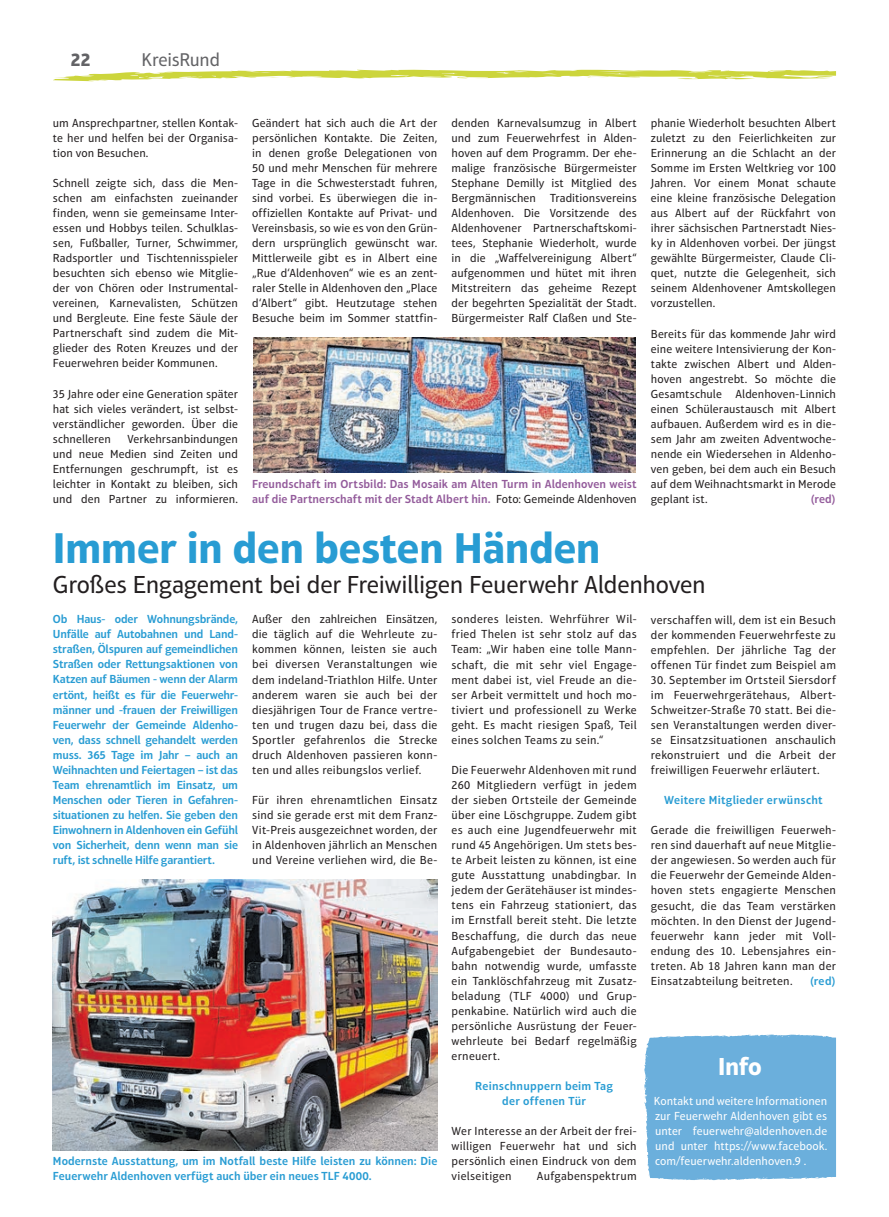
<style>
.page{position:relative;width:889px;height:1217px;background:#fff}
.page>*{position:absolute;margin:0;border:0;box-sizing:border-box;transform-origin:0 0}
.t1{font:700 43.75px "Aptifer Sans LT Pro";letter-spacing:-.01em;color:#289cd3}
.t2{font:25px "Aptifer Sans LT Pro";letter-spacing:-.015em;color:#231f20}
.t3{font:700 25px "Aptifer Sans LT Pro";color:#fff}
.t4{font:18.75px "Aptifer Sans LT Pro";letter-spacing:-.015em;color:#636366}
.t5{font:700 18.75px "Aptifer Sans LT Pro";color:#636366}
.t6{font:11.88px/15px "Aptifer Sans LT Pro";letter-spacing:.015em;color:#231f20;text-align:justify}
.t7{font:600 11.88px/15px "Aptifer Sans LT Pro";letter-spacing:.005em;color:#289cd3;text-align:justify}
.t8{font:11.88px/15px "Aptifer Sans LT Pro";color:#fff;text-align:justify}
.t9{font:600 11.88px/15px "Aptifer Sans LT Pro";color:#935b9b}
.t10{font:600 11.88px/15px "Aptifer Sans LT Pro";letter-spacing:.025em;color:#289cd3;text-align:center}
.s1{font-weight:400;color:#231f20}
</style>
<div class="page">
<svg style="left:53px;top:69px;width:783px;height:12px"></svg>
<img style="left:53px;top:879px;width:384px;height:270px">
<div style="left:644px;top:1034px;width:192px;height:146px;background:#6bafdc"></div>
<img style="left:253px;top:337px;width:383px;height:135px">
<h3 class="t5" style="left:71px;top:49px;width:22px">22</h3>
<h3 class="t4" style="left:142px;top:49px;width:80px">KreisRund</h3>
<p class="t6" style="left:53px;top:115px;width:187px">um Ansprechpartner, stellen Kontak&shy;te her und helfen bei der Organisa&shy;tion von Besuchen.</p>
<p class="t6" style="left:53px;top:175px;width:187px">Schnell zeigte sich, dass die Men&shy;schen am einfachsten zueinander finden, wenn sie gemeinsame Inter&shy;essen und Hobbys teilen. Schulklas&shy;sen, Fußballer, Turner, Schwimmer, Radsportler und Tischtennisspieler besuchten sich ebenso wie Mitglie&shy;der von Chören oder Instrumental&shy;vereinen, Karnevalisten, Schützen und Bergleute. Eine feste Säule der Partnerschaft sind zudem die Mit&shy;glieder des Roten Kreuzes und der Feuerwehren beider Kommunen.</p>
<p class="t6" style="left:53px;top:386px;width:187px">35 Jahre oder eine Generation später hat sich vieles verändert, ist selbst&shy;verständlicher geworden. Über die schnelleren</p>
<p class="t6" style="left:53px;top:431px;width:187px;text-indent:75px">Verkehrsanbindungen und neue Medien sind Zeiten und Entfernungen geschrumpft, ist es leichter in Kontakt zu bleiben, sich und den Partner zu informieren.</p>
<p class="t6" style="left:252px;top:115px;width:187px">Geändert hat sich auch die Art der persönlichen Kontakte. Die Zeiten, in denen große Delegationen von 50 und mehr Menschen für mehrere Tage in die Schwesterstadt fuhren, sind vorbei. Es überwiegen die in&shy;offiziellen Kontakte auf Privat- und Vereinsbasis, so wie es von den Grün&shy;dern ursprünglich gewünscht war.<br>Mittlerweile gibt es in Albert eine „Rue d‘Aldenhoven“ wie es an zent&shy;raler Stelle in Aldenhoven den „Place d‘Albert“ gibt. Heutzutage stehen Besuche beim im Sommer stattfin-</p>
<p class="t6" style="left:452px;top:115px;width:187px">denden Karnevalsumzug in Albert und zum Feuerwehrfest in Alden&shy;hoven auf dem Programm. Der ehe&shy;malige französische Bürgermeister Stephane Demilly ist Mitglied des Bergmännischen Traditionsvereins Aldenhoven. Die Vorsitzende des Aldenhovener Partnerschaftskomi&shy;tees, Stephanie Wiederholt, wurde in die „Waffelvereinigung Albert“ aufgenommen und hütet mit ihren Mitstreitern das geheime Rezept der begehrten Spezialität der Stadt.<br>Bürgermeister Ralf Claßen und Ste-</p>
<p class="t6" style="left:651px;top:115px;width:187px">phanie Wiederholt besuchten Albert zuletzt zu den Feierlichkeiten zur Erinnerung an die Schlacht an der Somme im Ersten Weltkrieg vor 100<br>Jahren. Vor einem Monat schaute eine kleine französische Delegation aus Albert auf der Rückfahrt von ihrer sächsischen Partnerstadt Nies&shy;ky in Aldenhoven vorbei. Der jüngst gewählte Bürgermeister, Claude Cli&shy;quet, nutzte die Gelegenheit, sich seinem Aldenhovener Amtskollegen vorzustellen.</p>
<p class="t6" style="left:651px;top:326px;width:187px">Bereits für das kommende Jahr wird eine weitere Intensivierung der Kon&shy;takte zwischen Albert und Alden&shy;hoven angestrebt. So möchte die Gesamtschule Aldenhoven-Linnich einen Schüleraustausch mit Albert aufbauen. Außerdem wird es in die&shy;sem Jahr am zweiten Adventwoche&shy;nende ein Wiedersehen in Aldenho&shy;ven geben, bei dem auch ein Besuch auf dem Weihnachtsmarkt in Merode geplant ist.</p>
<p class="t9" style="left:252px;top:476px;width:386px">Freundschaft im Ortsbild: Das Mosaik am Alten Turm in Aldenhoven weist auf die Partnerschaft mit der Stadt Albert hin. <span class="s1">Foto: Gemeinde Aldenhoven</span></p>
<p class="t9" style="left:811px;top:491px;width:27px">(red)</p>
<h1 class="t1" style="left:53px;top:521px;width:549px">Immer in den besten Händen</h1>
<h2 class="t2" style="left:53px;top:570px;width:654px">Großes Engagement bei der Freiwilligen Feuerwehr Aldenhoven</h2>
<p class="t7" style="left:53px;top:611px;width:187px">Ob Haus- oder Wohnungsbrände, Unfälle auf Autobahnen und Land&shy;straßen, Ölspuren auf gemeindlichen Straßen oder Rettungsaktionen von Katzen auf Bäumen - wenn der Alarm ertönt, heißt es für die Feuerwehr&shy;männer und -frauen der Freiwilligen Feuerwehr der Gemeinde Aldenho&shy;ven, dass schnell gehandelt werden muss. 365 Tage im Jahr – auch an Weihnachten und Feiertagen – ist das Team ehrenamtlich im Einsatz, um Menschen oder Tieren in Gefahren&shy;situationen zu helfen. Sie geben den Einwohnern in Aldenhoven ein Gefühl von Sicherheit, denn wenn man sie ruft, ist schnelle Hilfe garantiert.</p>
<p class="t6" style="left:252px;top:611px;width:187px">Außer den zahlreichen Einsätzen, die täglich auf die Wehrleute zu&shy;kommen können, leisten sie auch bei diversen Veranstaltungen wie dem indeland-Triathlon Hilfe. Unter anderem waren sie auch bei der diesjährigen Tour de France vertre&shy;ten und trugen dazu bei, dass die Sportler gefahrenlos die Strecke druch Aldenhoven passieren konn&shy;ten und alles reibungslos verlief.</p>
<p class="t6" style="left:252px;top:792px;width:187px">Für ihren ehrenamtlichen Einsatz sind sie gerade erst mit dem Franz-Vit-Preis ausgezeichnet worden, der in Aldenhoven jährlich an Menschen und Vereine verliehen wird, die Be-</p>
<p class="t7" style="left:53px;top:1153px;width:386px">Modernste Ausstattung, um im Notfall beste Hilfe leisten zu können: Die<br>Feuerwehr Aldenhoven verfügt auch über ein neues TLF 4000.</p>
<p class="t6" style="left:452px;top:611px;width:187px">sonderes leisten. Wehrführer Wil&shy;fried Thelen ist sehr stolz auf das Team: „Wir haben eine tolle Mann&shy;schaft, die mit sehr viel Engage&shy;ment dabei ist, viel Freude an die&shy;ser Arbeit vermittelt und hoch mo&shy;tiviert und professionell zu Werke geht. Es macht riesigen Spaß, Teil eines solchen Teams zu sein.“</p>
<p class="t6" style="left:452px;top:762px;width:187px">Die Feuerwehr Aldenhoven mit rund 260 Mitgliedern verfügt in jedem der sieben Ortsteile der Gemeinde über eine Löschgruppe. Zudem gibt es auch eine Jugendfeuerwehr mit rund 45 Angehörigen. Um stets bes&shy;te Arbeit leisten zu können, ist eine gute Ausstattung unabdingbar. In jedem der Gerätehäuser ist mindes&shy;tens ein Fahrzeug stationiert, das im Ernstfall bereit steht. Die letzte Beschaffung, die durch das neue Aufgabengebiet der Bundesauto&shy;bahn notwendig wurde, umfasste ein Tanklöschfahrzeug mit Zusatz&shy;beladung (TLF 4000) und Grup&shy;penkabine. Natürlich wird auch die persönliche Ausrüstung der Feuer&shy;wehrleute bei Bedarf regelmäßig erneuert.</p>
<p class="t10" style="left:475px;top:1078px;width:140px">Reinschnuppern beim Tag der offenen Tür</p>
<p class="t6" style="left:452px;top:1123px;width:187px">Wer Interesse an der Arbeit der frei&shy;willigen Feuerwehr hat und sich persönlich einen Eindruck von dem vielseitigen</p>
<p class="t6" style="left:537px;top:1168px;width:101px">Aufgabenspektrum</p>
<p class="t6" style="left:651px;top:612px;width:187px">verschaffen will, dem ist ein Besuch der kommenden Feuerwehrfeste zu empfehlen. Der jährliche Tag der offenen Tür findet zum Beispiel am</p>
<p class="t6" style="left:651px;top:672px;width:187px">30. September im Ortsteil Siersdorf im Feuerwehrgerätehaus, Albert-Schweitzer-Straße 70 statt. Bei die&shy;sen Veranstaltungen werden diver&shy;se Einsatzsituationen anschaulich rekonstruiert und die Arbeit der freiwilligen Feuerwehr erläutert.</p>
<p class="t7" style="left:664px;top:792px;width:160px">Weitere Mitglieder erwünscht</p>
<p class="t6" style="left:651px;top:822px;width:187px">Gerade die freiwilligen Feuerweh&shy;ren sind dauerhaft auf neue Mitglie&shy;der angewiesen. So werden auch für die Feuerwehr der Gemeinde Alden&shy;hoven stets engagierte Menschen gesucht, die das Team verstärken möchten. In den Dienst der Jugend&shy;feuerwehr kann jeder mit Voll&shy;endung des 10. Lebensjahres ein&shy;treten. Ab 18 Jahren kann man der Einsatzabteilung beitreten.</p>
<p class="t7" style="left:810px;top:973px;width:28px">(red)</p>
<h2 class="t3" style="left:718px;top:1050px;width:45px">Info</h2>
<p class="t8" style="left:654px;top:1093px;width:175px">Kontakt und weitere Informationen zur Feuerwehr Aldenhoven gibt es unter feuerwehr@aldenhoven.de und unter https://www.facebook. com/feuerwehr.aldenhoven.9 .</p>
</div>
